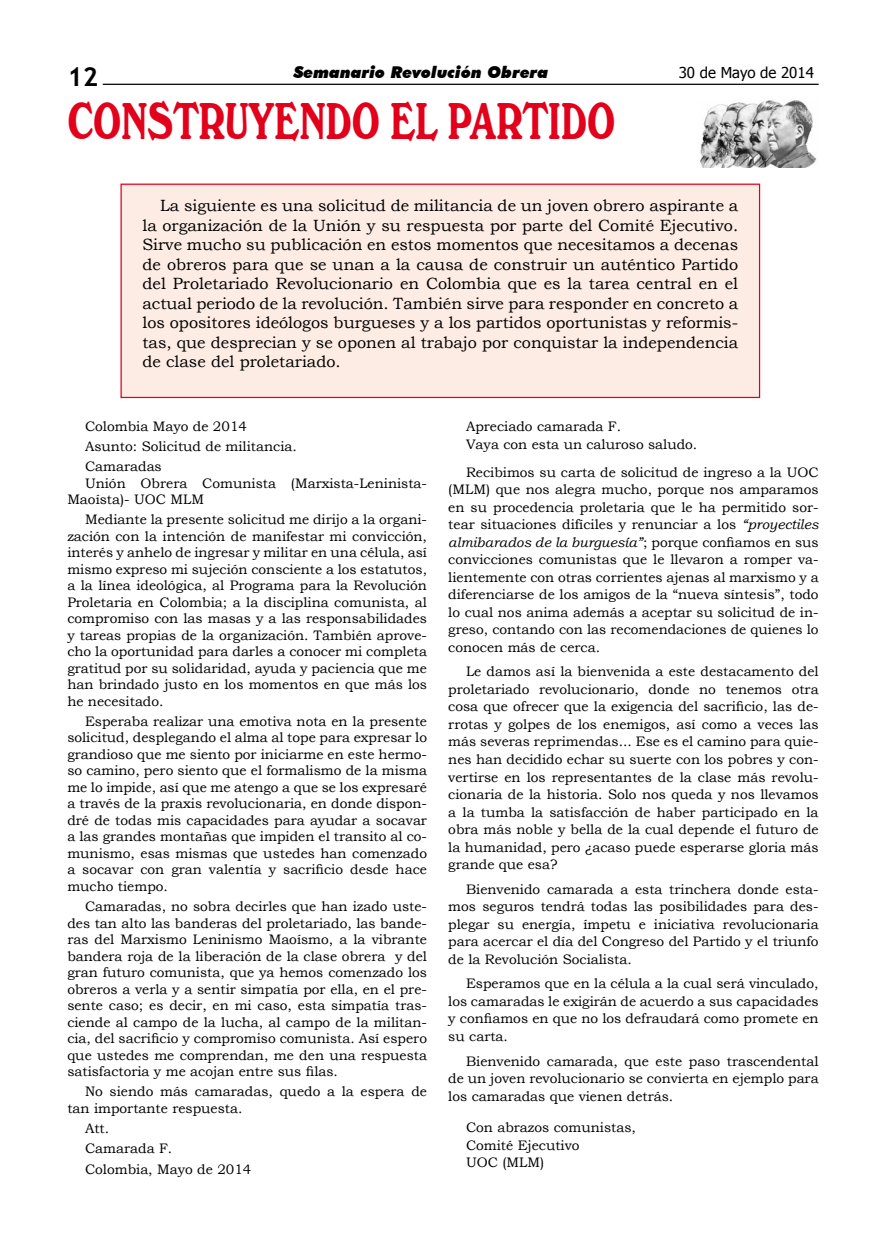
<style>
.page{position:relative;width:886px;height:1241px;background:#fff}
.page>*{position:absolute;margin:0;border:0;box-sizing:border-box;transform-origin:0 0}
.t1{font:50px "Windsor BT";color:#e2001a;scale:.66 1}
.t2{font:700 26.25px "Trebuchet MS";color:#000}
.t3{font:16.25px/19.5px "Bookman Old Style";color:#000;text-align:justify}
.t4{font:italic 900 16.25px "Futura BT";color:#000}
.t5{font:15px "Tahoma";color:#000}
.t6{font:13.75px/16.5px "Bookman Old Style";color:#000;text-align:justify}
.s1{font-style:italic}
</style>
<div class="page">
<hr style="left:103px;top:84px;width:716px;height:1px;background:#000">
<img style="left:700px;top:100px;width:117px;height:67px">
<div style="left:120px;top:183px;width:640px;height:215px;background:#fdece4;border:1px solid #e2001a"></div>
<h2 class="t2" style="left:67px;top:60px;width:32px">12</h2>
<p class="t4" style="left:294px;top:63px;width:256px">Semanario Revolución Obrera</p>
<p class="t5" style="left:679px;top:63px;width:137px">30 de Mayo de 2014</p>
<h1 class="t1" style="left:67px;top:92px;width:832px">CONSTRUYENDO EL PARTIDO</h1>
<p class="t3" style="left:142px;top:196px;width:597px;text-indent:18px">La siguiente es una solicitud de militancia de un joven obrero aspirante a la organización de la Unión y su respuesta por parte del Comité Ejecutivo.<br>Sirve mucho su publicación en estos momentos que necesitamos a decenas de obreros para que se unan a la causa de construir un auténtico Partido del Proletariado Revolucionario en Colombia que es la tarea central en el actual periodo de la revolución. También sirve para responder en concreto a los opositores ideólogos burgueses y a los partidos oportunistas y reformis&shy;tas, que desprecian y se oponen al trabajo por conquistar la independencia de clase del proletariado.</p>
<p class="t6" style="left:85px;top:416px;width:213px;line-height:20px;text-align:left">Colombia Mayo de 2014<br>Asunto: Solicitud de militancia.<br>Camaradas</p>
<p class="t6" style="left:67px;top:474px;width:361px;text-indent:18px">Unión Obrera Comunista (Marxista-Leninista-<br>Maoísta)- UOC MLM</p>
<p class="t6" style="left:67px;top:511px;width:361px;text-indent:18px">Mediante la presente solicitud me dirijo a la organi&shy;zación con la intención de manifestar mi convicción, interés y anhelo de ingresar y militar en una célula, así mismo expreso mi sujeción consciente a los estatutos, a la línea ideológica, al Programa para la Revolución Proletaria en Colombia; a la disciplina comunista, al compromiso con las masas y a las responsabilidades y tareas propias de la organización. También aprove&shy;cho la oportunidad para darles a conocer mi completa gratitud por su solidaridad, ayuda y paciencia que me han brindado justo en los momentos en que más los he necesitado.</p>
<p class="t6" style="left:67px;top:713px;width:361px;text-indent:18px">Esperaba realizar una emotiva nota en la presente solicitud, desplegando el alma al tope para expresar lo grandioso que me siento por iniciarme en este hermo&shy;so camino, pero siento que el formalismo de la misma me lo impide, así que me atengo a que se los expresaré a través de la praxis revolucionaria, en donde dispon&shy;dré de todas mis capacidades para ayudar a socavar a las grandes montañas que impiden el transito al co&shy;munismo, esas mismas que ustedes han comenzado a socavar con gran valentía y sacrificio desde hace mucho tiempo.</p>
<p class="t6" style="left:67px;top:898px;width:361px;text-indent:18px">Camaradas, no sobra decirles que han izado uste&shy;des tan alto las banderas del proletariado, las bande&shy;ras del Marxismo Leninismo Maoísmo, a la vibrante bandera roja de la liberación de la clase obrera y del gran futuro comunista, que ya hemos comenzado los obreros a verla y a sentir simpatía por ella, en el pre&shy;sente caso; es decir, en mi caso, esta simpatía tras&shy;ciende al campo de la lucha, al campo de la militan&shy;cia, del sacrificio y compromiso comunista. Así espero que ustedes me comprendan, me den una respuesta satisfactoria y me acojan entre sus filas.</p>
<p class="t6" style="left:67px;top:1083px;width:361px;text-indent:18px">No siendo más camaradas, quedo a la espera de tan importante respuesta.</p>
<p class="t6" style="left:85px;top:1117px;width:168px;line-height:20.5px;text-align:left">Att.<br>Camarada F.<br>Colombia, Mayo de 2014</p>
<p class="t6" style="left:466px;top:417px;width:233px;line-height:17.5px">Apreciado camarada F.<br>Vaya con esta un caluroso saludo.</p>
<p class="t6" style="left:448px;top:463px;width:372px;line-height:17.5px;text-indent:18px">Recibimos su carta de solicitud de ingreso a la UOC (MLM) que nos alegra mucho, porque nos amparamos en su procedencia proletaria que le ha permitido sor&shy;tear situaciones difíciles y renunciar a los <span class="s1">“proyectiles almibarados de la burguesía”</span>; porque confiamos en sus convicciones comunistas que le llevaron a romper va&shy;lientemente con otras corrientes ajenas al marxismo y a diferenciarse de los amigos de la “nueva síntesis”, todo lo cual nos anima además a aceptar su solicitud de in&shy;greso, contando con las recomendaciones de quienes lo conocen más de cerca.</p>
<p class="t6" style="left:448px;top:663px;width:372px;line-height:17.5px;text-indent:18px">Le damos así la bienvenida a este destacamento del proletariado revolucionario, donde no tenemos otra cosa que ofrecer que la exigencia del sacrificio, las de&shy;rrotas y golpes de los enemigos, así como a veces las más severas reprimendas... Ese es el camino para quie&shy;nes han decidido echar su suerte con los pobres y con&shy;vertirse en los representantes de la clase más revolu&shy;cionaria de la historia. Solo nos queda y nos llevamos a la tumba la satisfacción de haber participado en la obra más noble y bella de la cual depende el futuro de la humanidad, pero ¿acaso puede esperarse gloria más grande que esa?</p>
<p class="t6" style="left:448px;top:880px;width:372px;line-height:17.5px;text-indent:18px">Bienvenido camarada a esta trinchera donde esta&shy;mos seguros tendrá todas las posibilidades para des&shy;plegar su energía, ímpetu e iniciativa revolucionaria para acercar el día del Congreso del Partido y el triunfo de la Revolución Socialista.</p>
<p class="t6" style="left:448px;top:974px;width:372px;line-height:17.5px;text-indent:18px">Esperamos que en la célula a la cual será vinculado, los camaradas le exigirán de acuerdo a sus capacidades y confiamos en que no los defraudará como promete en su carta.</p>
<p class="t6" style="left:448px;top:1051px;width:372px;line-height:17.5px;text-indent:18px">Bienvenido camarada, que este paso trascendental de un joven revolucionario se convierta en ejemplo para los camaradas que vienen detrás.</p>
<p class="t6" style="left:466px;top:1118px;width:171px;line-height:17.5px;text-align:left">Con abrazos comunistas,<br>Comité Ejecutivo<br>UOC (MLM)</p>
</div>
